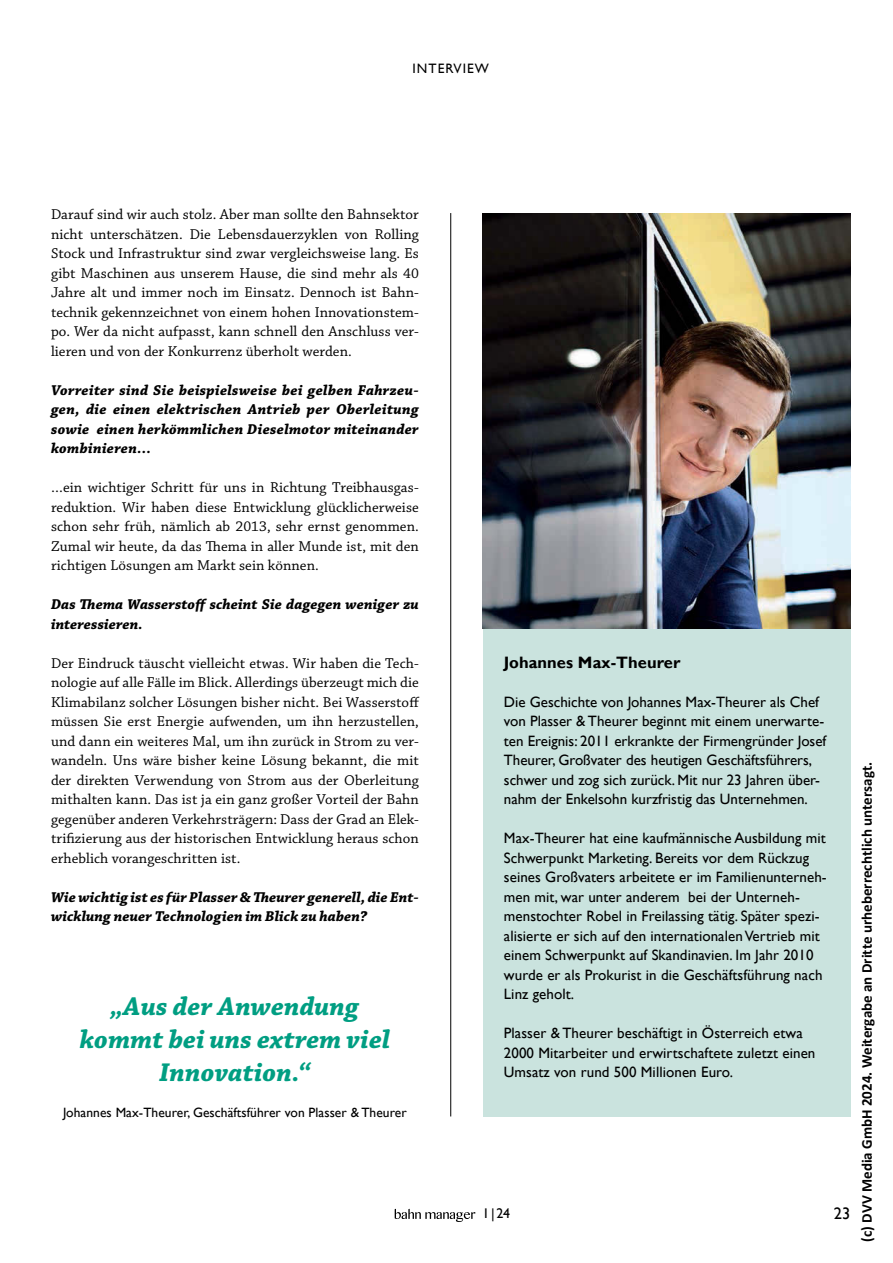
<style>
.page{position:relative;width:893px;height:1263px;background:#fff}
.page>*{position:absolute;margin:0;border:0;box-sizing:border-box;transform-origin:0 0}
.t1{font:italic 700 27px/33px "Chaparral Pro";letter-spacing:.005em;color:#009e82;text-align:center}
.t2{font:16.65px "Gill Sans";color:#000}
.t3{font:700 16.5px "Gill Sans";letter-spacing:.005em;color:#000}
.t4{font:15px/19.5px "Chaparral Pro";letter-spacing:.005em;color:#000;text-align:justify}
.t5{font:15px/19.5px "Gill Sans";letter-spacing:.005em;color:#000}
.t6{font:italic 700 15px/19.5px "Chaparral Pro";letter-spacing:.01em;color:#000}
.t7{font:700 15px "Calibri";color:#000}
.t8{font:13.95px "Gill Sans";color:#000}
.t9{font:13.65px "Gill Sans";letter-spacing:.075em;color:#000}
.t10{font:13.5px "Gill Sans";letter-spacing:.005em;color:#000}
</style>
<div class="page">
<hr style="left:450px;top:213px;width:1px;height:903px;background:#000">
<div style="left:483px;top:603px;width:367px;height:513px;background:#cae3de"></div>
<img style="left:483px;top:213px;width:367px;height:416px">
<svg style="left:395px;top:1209px;width:80px;height:13px"></svg>
<p class="t9" style="left:413px;top:60px;width:78px">INTERVIEW</p>
<p class="t4" style="left:51px;top:205px;width:369px">Darauf sind wir auch stolz. Aber man sollte den Bahnsektor nicht unterschätzen. Die Lebensdauerzyklen von Rolling Stock und Infrastruktur sind zwar vergleichsweise lang. Es gibt Maschinen aus unserem Hause, die sind mehr als 40<br>Jahre alt und immer noch im Einsatz. Dennoch ist Bahn&shy;technik gekennzeichnet von einem hohen Innovationstem&shy;po. Wer da nicht aufpasst, kann schnell den Anschluss ver&shy;lieren und von der Konkurrenz überholt werden.</p>
<p class="t6" style="left:51px;top:381px;width:369px;text-align:justify">Vorreiter sind Sie beispielsweise bei gelben Fahrzeu&shy;gen, die einen elektrischen Antrieb per Oberleitung sowie einen herkömmlichen Dieselmotor miteinander kombinieren...</p>
<p class="t4" style="left:51px;top:478px;width:369px">…ein wichtiger Schritt für uns in Richtung Treibhausgas&shy;reduktion. Wir haben diese Entwicklung glücklicherweise schon sehr früh, nämlich ab 2013, sehr ernst genommen.<br>Zumal wir heute, da das Thema in aller Munde ist, mit den richtigen Lösungen am Markt sein können.</p>
<p class="t6" style="left:51px;top:596px;width:369px">Das Thema Wasserstoff scheint Sie dagegen weniger zu interessieren.</p>
<p class="t4" style="left:51px;top:654px;width:370px">Der Eindruck täuscht vielleicht etwas. Wir haben die Tech&shy;nologie auf alle Fälle im Blick. Allerdings überzeugt mich die Klimabilanz solcher Lösungen bisher nicht. Bei Wasserstoff müssen Sie erst Energie aufwenden, um ihn herzustellen, und dann ein weiteres Mal, um ihn zurück in Strom zu ver&shy;wandeln. Uns wäre bisher keine Lösung bekannt, die mit der direkten Verwendung von Strom aus der Oberleitung mithalten kann. Das ist ja ein ganz großer Vorteil der Bahn gegenüber anderen Verkehrsträgern: Dass der Grad an Elek&shy;trifizierung aus der historischen Entwicklung heraus schon erheblich vorangeschritten ist.</p>
<p class="t6" style="left:51px;top:888px;width:369px">Wie wichtig ist es für Plasser &amp; Theurer generell, die Ent&shy;wicklung neuer Technologien im Blick zu haben?</p>
<h1 class="t1" style="left:80px;top:991px;width:312px">„Aus der Anwendung kommt bei uns extrem viel<br>Innovation.“</h1>
<p class="t10" style="left:63px;top:1105px;width:345px">Johannes Max-Theurer, Geschäftsführer von Plasser &amp; Theurer</p>
<p class="t3" style="left:504px;top:652px;width:178px">Johannes Max-Theurer</p>
<p class="t5" style="left:504px;top:692px;width:324px">Die Geschichte von Johannes Max-Theurer als Chef von Plasser &amp; Theurer beginnt mit einem unerwarte&shy;ten Ereignis: 2011 erkrankte der Firmengründer Josef Theurer, Großvater des heutigen Geschäftsführers, schwer und zog sich zurück. Mit nur 23 Jahren über&shy;nahm der Enkelsohn kurzfristig das Unternehmen.</p>
<p class="t5" style="left:504px;top:829px;width:324px">Max-Theurer hat eine kaufmännische Ausbildung mit Schwerpunkt Marketing. Bereits vor dem Rückzug seines Großvaters arbeitete er im Familienunterneh&shy;men mit, war unter anderem bei der Unterneh&shy;menstochter Robel in Freilassing tätig. Später spezi&shy;alisierte er sich auf den internationalen Vertrieb mit einem Schwerpunkt auf Skandinavien. Im Jahr 2010 wurde er als Prokurist in die Geschäftsführung nach Linz geholt.</p>
<p class="t5" style="left:504px;top:1024px;width:313px">Plasser &amp; Theurer beschäftigt in Österreich etwa<br>2000 Mitarbeiter und erwirtschaftete zuletzt einen<br>Umsatz von rund 500 Millionen Euro.</p>
<p class="t8" style="left:482px;top:1205px;width:29px">1|24</p>
<p class="t2" style="left:834px;top:1204px;width:18px">23</p>
<p class="t7" style="left:860px;top:1242px;width:481px;rotate:-90deg">(c) DVV Media GmbH 2024. Weitergabe an Dritte urheberrechtlich untersagt.</p>
</div>
